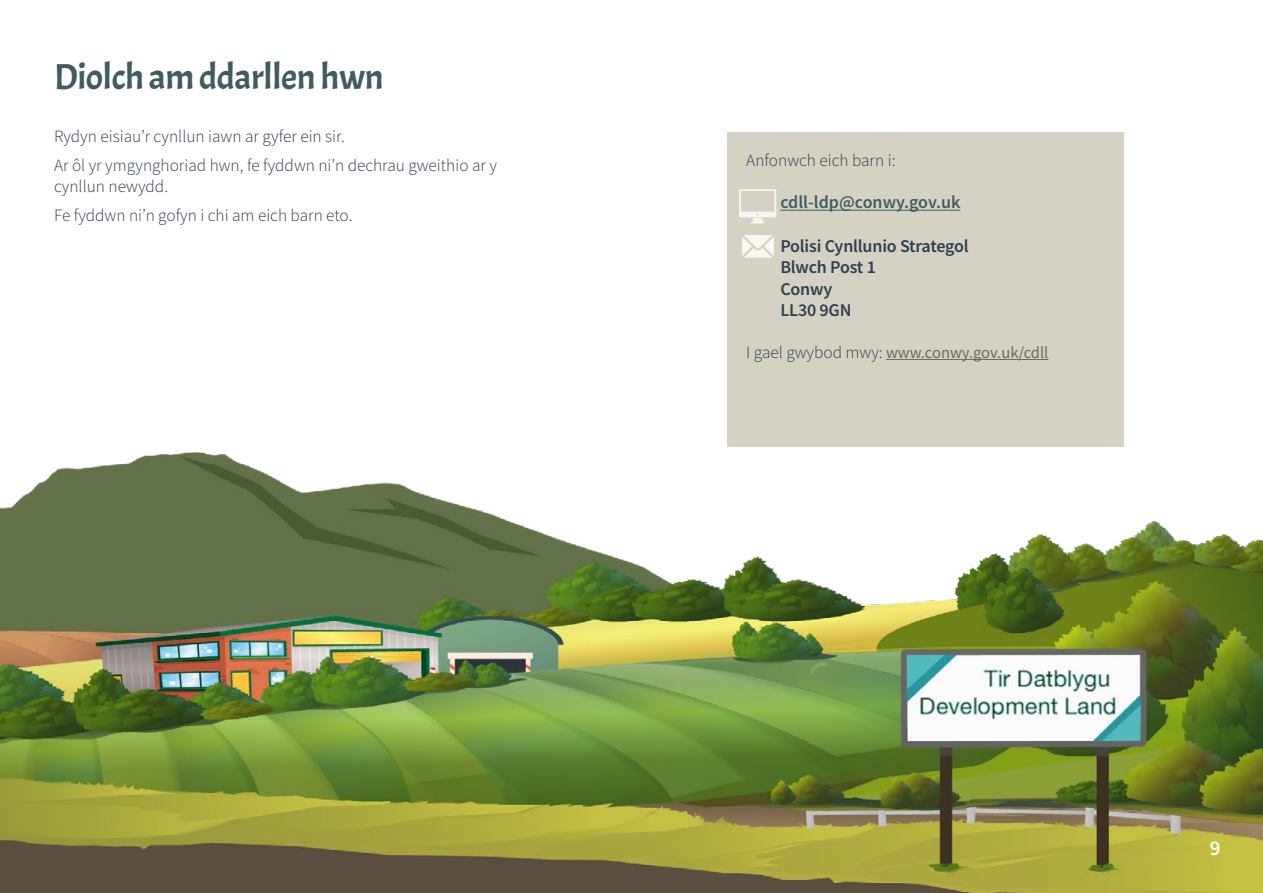
<style>
.page{position:relative;width:1263px;height:893px;background:#fff}
.page>*{position:absolute;margin:0;border:0;box-sizing:border-box;transform-origin:0 0}
.t1{font:36px "Acme";letter-spacing:-.01em;color:#3f5c60}
.t2{font:600 21px "Source Sans Pro";color:#fff}
.t3{font:600 18px/21.6px "Source Sans Pro";letter-spacing:-.01em;color:#2e3f4f}
.t4{font:600 18px "Source Sans Pro";color:#3f5c60}
.t5{font:300 17.25px/29.2px "Source Sans Pro";color:#2e3f4f}
.t6{font:16.5px "Source Sans Pro";color:#6d6a5f}
.s1{font-weight:300;font-size:17.25px;color:#2e3f4f}
</style>
<div class="page">
<img style="left:0;top:360px;width:1263px;height:533px">
<div style="left:727px;top:132px;width:396px;height:314px;background:#d5d2c3"></div>
<hr style="left:780px;top:210px;width:180px;height:1px;background:#3f5c60">
<hr style="left:886px;top:359px;width:162px;height:1px;background:#6d6a5f">
<svg style="left:742px;top:235px;width:32px;height:23px"></svg>
<svg style="left:739px;top:189px;width:37px;height:34px"></svg>
<h1 class="t1" style="left:54px;top:54px;width:331px">Diolch am ddarllen hwn</h1>
<p class="t5" style="left:54px;top:121px;width:444px">Rydyn eisiau’r cynllun iawn ar gyfer ein sir.<br>Ar ôl yr ymgynghoriad hwn, fe fyddwn ni’n dechrau gweithio ar y</p>
<p class="t5" style="left:54px;top:171px;width:300px">cynllun newydd.<br>Fe fyddwn ni’n gofyn i chi am eich barn eto.</p>
<p class="t5" style="left:746px;top:146px;width:151px">Anfonwch eich barn i:</p>
<p class="t4" style="left:780px;top:191px;width:182px">cdll-ldp@conwy.gov.uk</p>
<p class="t3" style="left:780px;top:235px;width:190px">Polisi Cynllunio Strategol<br>Blwch Post 1<br>Conwy<br>LL30 9GN</p>
<p class="t6" style="left:746px;top:342px;width:304px"><span class="s1">I gael gwybod mwy:</span> www.conwy.gov.uk/cdll</p>
<p class="t2" style="left:1210px;top:834px;width:12px">9</p>
</div>
